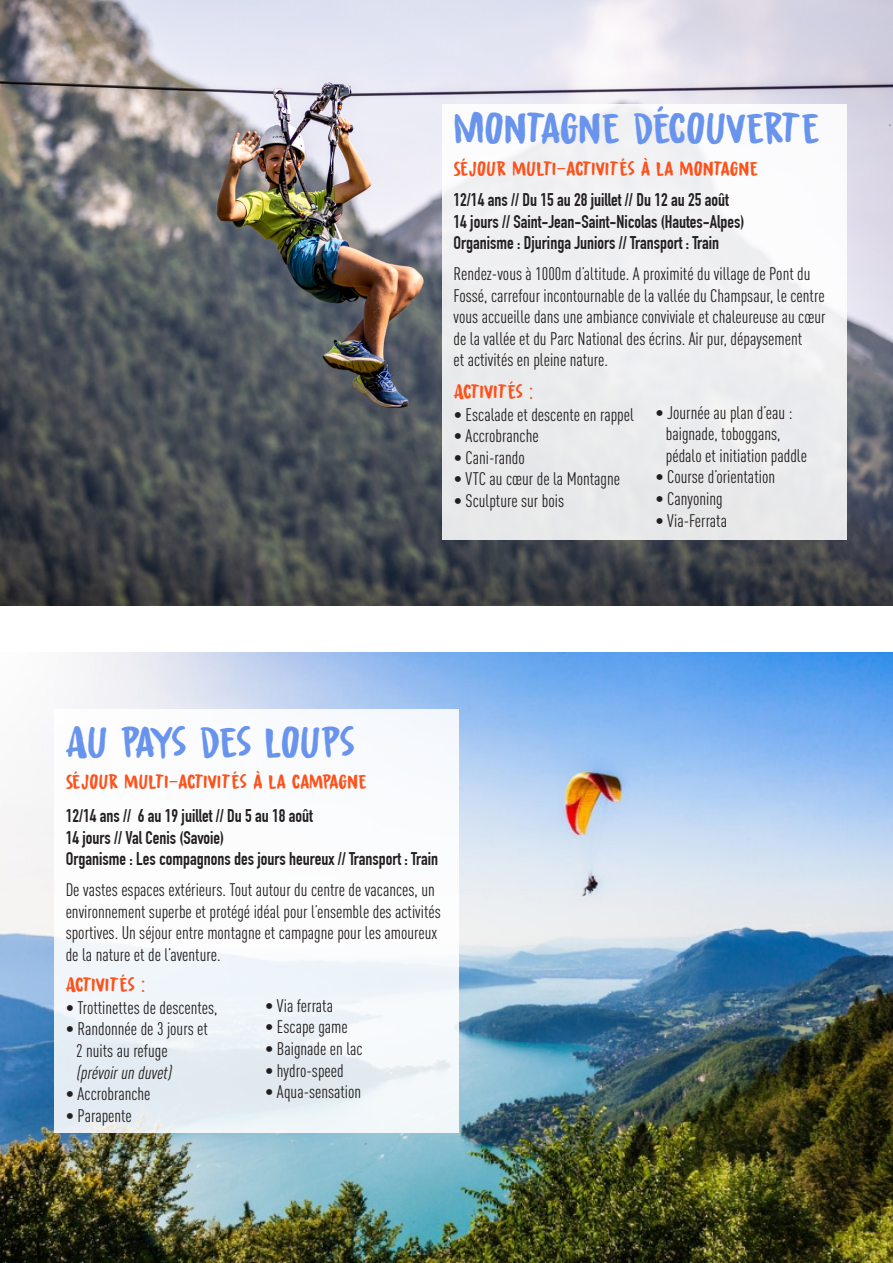
<style>
.page{position:relative;width:893px;height:1263px;background:#fff}
.page>*{position:absolute;margin:0;border:0;box-sizing:border-box;transform-origin:0 0}
.t1{font:45px "Awesome Sauce DEMO";color:#6994ed}
.t2{font:21px "Awesome Sauce DEMO";color:#fc521c}
.t3{font:18px/21.6px "DIN Cond";color:#231f20}
.t4{font:700 18px "DIN Condensed";color:#231f20}
.t5{font:italic 18px "DIN Cond";color:#231f20}
</style>
<div class="page">
<img style="left:0;top:0;width:893px;height:606px">
<div style="left:442px;top:104px;width:404px;height:436px;background:linear-gradient(to right,#ebeced,#f2f2f4)"></div>
<img style="left:0;top:653px;width:893px;height:610px">
<div style="left:54px;top:709px;width:404px;height:423px;background:linear-gradient(to bottom,#fff,#e9f0f5)"></div>
<svg style="left:455px;top:112px;width:28px;height:32px"></svg>
<svg style="left:542px;top:112px;width:36px;height:32px"></svg>
<svg style="left:603px;top:114px;width:16px;height:30px"></svg>
<svg style="left:634px;top:106px;width:51px;height:39px"></svg>
<svg style="left:747px;top:112px;width:36px;height:33px"></svg>
<svg style="left:802px;top:114px;width:17px;height:30px"></svg>
<svg style="left:513px;top:161px;width:13px;height:14px"></svg>
<svg style="left:553px;top:161px;width:30px;height:15px"></svg>
<svg style="left:592px;top:162px;width:3px;height:13px"></svg>
<svg style="left:606px;top:162px;width:3px;height:13px"></svg>
<svg style="left:620px;top:158px;width:7px;height:17px"></svg>
<svg style="left:665px;top:161px;width:8px;height:15px"></svg>
<svg style="left:680px;top:161px;width:13px;height:14px"></svg>
<svg style="left:721px;top:160px;width:17px;height:16px"></svg>
<svg style="left:750px;top:161px;width:8px;height:14px"></svg>
<svg style="left:454px;top:384px;width:17px;height:15px"></svg>
<svg style="left:480px;top:385px;width:3px;height:13px"></svg>
<svg style="left:494px;top:385px;width:3px;height:13px"></svg>
<svg style="left:508px;top:381px;width:8px;height:18px"></svg>
<svg style="left:530px;top:387px;width:2px;height:12px"></svg>
<svg style="left:66px;top:726px;width:21px;height:32px"></svg>
<svg style="left:122px;top:726px;width:51px;height:32px"></svg>
<svg style="left:201px;top:727px;width:35px;height:31px"></svg>
<svg style="left:322px;top:726px;width:18px;height:31px"></svg>
<svg style="left:125px;top:774px;width:13px;height:14px"></svg>
<svg style="left:165px;top:774px;width:30px;height:14px"></svg>
<svg style="left:204px;top:775px;width:3px;height:12px"></svg>
<svg style="left:218px;top:775px;width:3px;height:12px"></svg>
<svg style="left:232px;top:771px;width:7px;height:17px"></svg>
<svg style="left:277px;top:774px;width:8px;height:14px"></svg>
<svg style="left:292px;top:773px;width:55px;height:15px"></svg>
<svg style="left:359px;top:774px;width:7px;height:14px"></svg>
<svg style="left:66px;top:977px;width:17px;height:15px"></svg>
<svg style="left:92px;top:979px;width:3px;height:12px"></svg>
<svg style="left:106px;top:979px;width:3px;height:12px"></svg>
<svg style="left:120px;top:974px;width:7px;height:18px"></svg>
<svg style="left:142px;top:981px;width:2px;height:11px"></svg>
<svg style="left:454px;top:158px;width:52px;height:18px"></svg>
<svg style="left:66px;top:771px;width:52px;height:18px"></svg>
<p class="t1" style="left:484px;top:104px;width:118px">□■▼ ■</p>
<p class="t1" style="left:686px;top:104px;width:117px">□◆❖ ▼</p>
<p class="t2" style="left:527px;top:156px;width:27px">◆●▼</p>
<p class="t2" style="left:582px;top:156px;width:84px">▼❖▼ ▲ → ●</p>
<p class="t2" style="left:694px;top:156px;width:57px">□■▼ ■</p>
<p class="t4" style="left:454px;top:189px;width:277px">12/14 ans // Du 15 au 28 juillet // Du 12 au 25 août</p>
<p class="t4" style="left:454px;top:211px;width:292px">14 jours // Saint-Jean-Saint-Nicolas (Hautes-Alpes)</p>
<p class="t4" style="left:454px;top:232px;width:267px">Organisme : Djuringa Juniors // Transport : Train</p>
<p class="t3" style="left:454px;top:263px;width:373px">Rendez-vous à 1000m d’altitude. A proximité du village de Pont du Fossé, carrefour incontournable de la vallée du Champsaur, le centre vous accueille dans une ambiance conviviale et chaleureuse au cœur de la vallée et du Parc National des écrins. Air pur, dépaysement</p>
<p class="t3" style="left:454px;top:349px;width:156px">et activités en pleine nature.</p>
<p class="t2" style="left:471px;top:380px;width:54px">▼❖▼ ▲</p>
<p class="t3" style="left:454px;top:403px;width:182px">• Escalade et descente en rappel</p>
<p class="t3" style="left:454px;top:425px;width:86px">• Accrobranche</p>
<p class="t3" style="left:454px;top:446px;width:73px">• Cani-rando</p>
<p class="t3" style="left:454px;top:468px;width:168px">• VTC au cœur de la Montagne</p>
<p class="t3" style="left:454px;top:490px;width:112px">• Sculpture sur bois</p>
<p class="t3" style="left:655px;top:401px;width:139px">• Journée au plan d’eau :</p>
<p class="t3" style="left:666px;top:423px;width:116px">baignade, toboggans,</p>
<p class="t3" style="left:666px;top:444px;width:143px">pédalo et initiation paddle</p>
<p class="t3" style="left:655px;top:466px;width:121px">• Course d’orientation</p>
<p class="t3" style="left:655px;top:488px;width:69px">• Canyoning</p>
<p class="t3" style="left:655px;top:509px;width:73px">• Via-Ferrata</p>
<p class="t1" style="left:87px;top:717px;width:270px">◆ ▲ ▲ ●□◆ ▲</p>
<p class="t2" style="left:139px;top:769px;width:27px">◆●▼</p>
<p class="t2" style="left:194px;top:769px;width:84px">▼❖▼ ▲ → ●</p>
<p class="t2" style="left:347px;top:769px;width:12px">■</p>
<p class="t4" style="left:66px;top:805px;width:249px">12/14 ans // 6 au 19 juillet // Du 5 au 18 août</p>
<p class="t4" style="left:66px;top:827px;width:160px">14 jours // Val Cenis (Savoie)</p>
<p class="t4" style="left:66px;top:848px;width:374px">Organisme : Les compagnons des jours heureux // Transport : Train</p>
<p class="t3" style="left:66px;top:878px;width:377px">De vastes espaces extérieurs. Tout autour du centre de vacances, un environnement superbe et protégé idéal pour l’ensemble des activités sportives. Un séjour entre montagne et campagne pour les amoureux de la nature et de l’aventure.</p>
<p class="t2" style="left:82px;top:973px;width:54px">▼❖▼ ▲</p>
<p class="t3" style="left:66px;top:996px;width:153px">• Trottinettes de descentes,</p>
<p class="t3" style="left:66px;top:1018px;width:144px">• Randonnée de 3 jours et</p>
<p class="t3" style="left:76px;top:1040px;width:93px">2 nuits au refuge</p>
<p class="t5" style="left:76px;top:1062px;width:100px">(prévoirunduvet)</p>
<p class="t3" style="left:66px;top:1083px;width:86px">• Accrobranche</p>
<p class="t3" style="left:66px;top:1104px;width:68px">• Parapente</p>
<p class="t3" style="left:265px;top:994px;width:69px">• Via ferrata</p>
<p class="t3" style="left:265px;top:1016px;width:84px">• Escape game</p>
<p class="t3" style="left:265px;top:1038px;width:99px">• Baignade en lac</p>
<p class="t3" style="left:265px;top:1059px;width:80px">• hydro-speed</p>
<p class="t3" style="left:265px;top:1081px;width:98px">• Aqua-sensation</p>
</div>
